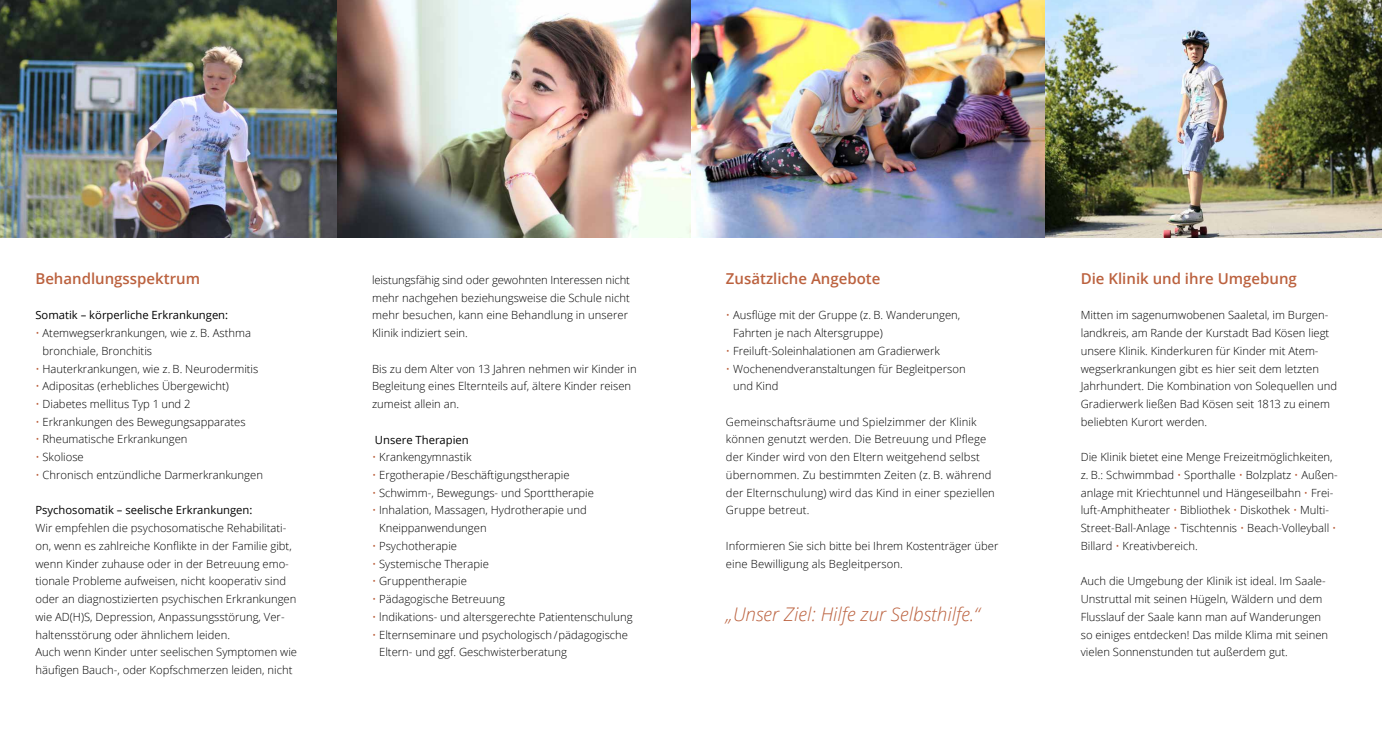
<style>
.page{position:relative;width:1382px;height:745px;background:#fff}
.page>*{position:absolute;margin:0;border:0;box-sizing:border-box;transform-origin:0 0}
.t1{font:italic 300 18.75px "Open Sans";color:#bb613e}
.t2{font:600 15px "Open Sans";color:#bb613e}
.t3{font:300 11.25px/17.8px "Open Sans";color:#000}
.t4{font:11.25px "Open Sans";color:#000}
.s1{color:#bb613e}
</style>
<div class="page">
<img style="left:337px;top:0;width:1045px;height:237px">
<img style="left:691px;top:0;width:354px;height:237px">
<img style="left:0;top:0;width:337px;height:237px">
<h2 class="t2" style="left:35px;top:268px;width:166px">Behandlungsspektrum</h2>
<p class="t4" style="left:35px;top:307px;width:194px">Somatik – körperliche Erkrankungen:</p>
<p class="t3" style="left:43px;top:323px;width:210px;text-indent:-7px"><span class="s1">•</span> Atemwegserkrankungen, wie z. B. Asthma bronchiale, Bronchitis</p>
<p class="t3" style="left:35px;top:359px;width:224px"><span class="s1">•</span> Hauterkrankungen, wie z. B. Neurodermitis</p>
<p class="t3" style="left:35px;top:377px;width:195px"><span class="s1">•</span> Adipositas (erhebliches Übergewicht)</p>
<p class="t3" style="left:35px;top:394px;width:157px"><span class="s1">•</span> Diabetes mellitus Typ 1 und 2</p>
<p class="t3" style="left:35px;top:412px;width:212px"><span class="s1">•</span> Erkrankungen des Bewegungsapparates</p>
<p class="t3" style="left:35px;top:430px;width:154px"><span class="s1">•</span> Rheumatische Erkrankungen</p>
<p class="t3" style="left:35px;top:447px;width:50px"><span class="s1">•</span> Skoliose</p>
<p class="t3" style="left:35px;top:465px;width:229px"><span class="s1">•</span> Chronisch entzündliche Darmerkrankungen</p>
<p class="t4" style="left:35px;top:502px;width:219px">Psychosomatik – seelische Erkrankungen:</p>
<p class="t3" style="left:35px;top:518px;width:263px">Wir empfehlen die psychosomatische Rehabilitati&shy;on, wenn es zahlreiche Konflikte in der Familie gibt, wenn Kinder zuhause oder in der Betreuung emo&shy;tionale Probleme aufweisen, nicht kooperativ sind oder an diagnostizierten psychischen Erkrankungen wie AD(H)S, Depression, Anpassungsstörung, Ver&shy;haltensstörung oder ähnlichem leiden.<br>Auch wenn Kinder unter seelischen Symptomen wie häufigen Bauch-, oder Kopfschmerzen leiden, nicht</p>
<p class="t3" style="left:372px;top:270px;width:259px">leistungsfähig sind oder gewohnten Interessen nicht mehr nachgehen beziehungsweise die Schule nicht mehr besuchen, kann eine Behandlung in unserer Klinik indiziert sein.</p>
<p class="t3" style="left:372px;top:359px;width:266px">Bis zu dem Alter von 13 Jahren nehmen wir Kinder in<br>Begleitung eines Elternteils auf, ältere Kinder reisen zumeist allein an.</p>
<p class="t4" style="left:375px;top:431px;width:95px">Unsere Therapien</p>
<p class="t3" style="left:372px;top:447px;width:101px"><span class="s1">•</span> Krankengymnastik</p>
<p class="t3" style="left:372px;top:465px;width:199px"><span class="s1">•</span> Ergotherapie / Beschäftigungstherapie</p>
<p class="t3" style="left:372px;top:483px;width:223px"><span class="s1">•</span> Schwimm-, Bewegungs- und Sporttherapie</p>
<p class="t3" style="left:379px;top:501px;width:209px;text-indent:-7px"><span class="s1">•</span> Inhalation, Massagen, Hydrotherapie und<br>Kneippanwendungen</p>
<p class="t3" style="left:372px;top:536px;width:86px"><span class="s1">•</span> Psychotherapie</p>
<p class="t3" style="left:372px;top:554px;width:118px"><span class="s1">•</span> Systemische Therapie</p>
<p class="t3" style="left:372px;top:571px;width:96px"><span class="s1">•</span> Gruppentherapie</p>
<p class="t3" style="left:372px;top:589px;width:134px"><span class="s1">•</span> Pädagogische Betreuung</p>
<p class="t3" style="left:372px;top:607px;width:262px"><span class="s1">•</span> lndikations- und altersgerechte Patientenschulung</p>
<p class="t3" style="left:379px;top:625px;width:250px;text-indent:-7px"><span class="s1">•</span> Elternseminare und psychologisch / pädagogische<br>Eltern- und ggf. Geschwisterberatung</p>
<h2 class="t2" style="left:726px;top:268px;width:156px">Zusätzliche Angebote</h2>
<p class="t3" style="left:733px;top:306px;width:229px;text-indent:-7px"><span class="s1">•</span> Ausflüge mit der Gruppe (z. B. Wanderungen,<br>Fahrten je nach Altersgruppe)</p>
<p class="t3" style="left:726px;top:341px;width:215px"><span class="s1">•</span> Freiluft-Soleinhalationen am Gradierwerk</p>
<p class="t3" style="left:733px;top:359px;width:234px;text-indent:-7px"><span class="s1">•</span> Wochenendveranstaltungen für Begleitperson und Kind</p>
<p class="t3" style="left:726px;top:412px;width:270px">Gemeinschaftsräume und Spielzimmer der Klinik können genutzt werden. Die Betreuung und Pflege der Kinder wird von den Eltern weitgehend selbst übernommen. Zu bestimmten Zeiten (z. B. während der Elternschulung) wird das Kind in einer speziellen Gruppe betreut.</p>
<p class="t3" style="left:726px;top:536px;width:274px">Informieren Sie sich bitte bei Ihrem Kostenträger über eine Bewilligung als Begleitperson.</p>
<h1 class="t1" style="left:726px;top:600px;width:256px">„Unser Ziel: Hilfe zur Selbsthilfe.“</h1>
<h2 class="t2" style="left:1081px;top:268px;width:218px">Die Klinik und ihre Umgebung</h2>
<p class="t3" style="left:1081px;top:306px;width:258px">Mitten im sagenumwobenen Saaletal, im Burgen&shy;landkreis, am Rande der Kurstadt Bad Kösen liegt unsere Klinik. Kinderkuren für Kinder mit Atem&shy;wegserkrankungen gibt es hier seit dem letzten Jahrhundert. Die Kombination von Solequellen und Gradierwerk ließen Bad Kösen seit 1813 zu einem beliebten Kurort werden.</p>
<p class="t3" style="left:1081px;top:447px;width:257px">Die Klinik bietet eine Menge Freizeitmöglichkeiten, z. B.: Schwimmbad <span class="s1">•</span> Sporthalle <span class="s1">•</span> Bolzplatz <span class="s1">•</span> Außen&shy;anlage mit Kriechtunnel und Hängeseilbahn <span class="s1">•</span> Frei&shy;luft-Amphitheater <span class="s1">•</span> Bibliothek <span class="s1">•</span> Diskothek <span class="s1">•</span> Multi-Street-Ball-Anlage <span class="s1">•</span> Tischtennis <span class="s1">•</span> Beach-Volleyball <span class="s1">• </span>Billard <span class="s1">•</span> Kreativbereich.</p>
<p class="t3" style="left:1081px;top:571px;width:249px">Auch die Umgebung der Klinik ist ideal. Im Saale-Unstruttal mit seinen Hügeln, Wäldern und dem Flusslauf der Saale kann man auf Wanderungen so einiges entdecken! Das milde Klima mit seinen vielen Sonnenstunden tut außerdem gut.</p>
</div>
